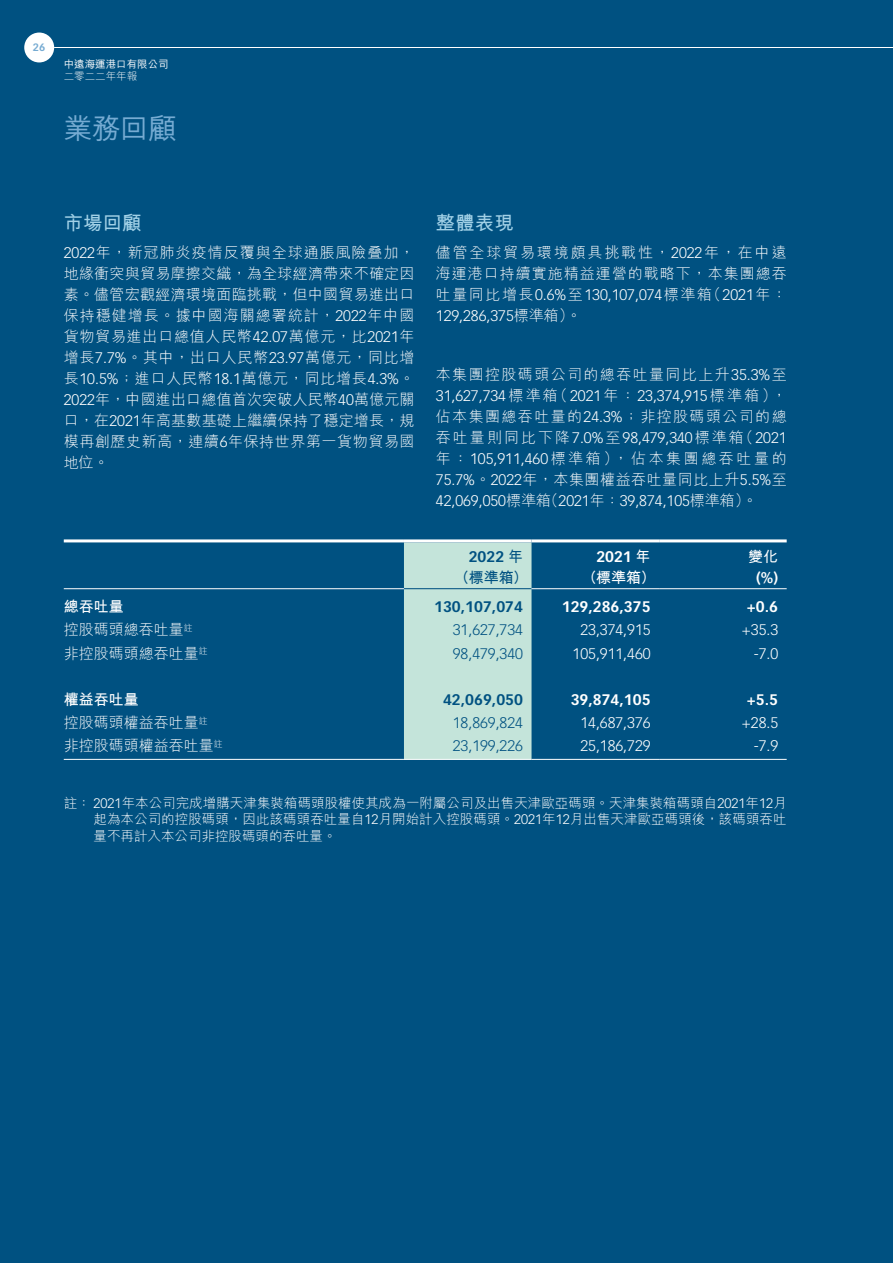
<style>
.page{position:relative;width:893px;height:1263px;background:#005181}
.page>*{position:absolute;margin:0;border:0;box-sizing:border-box;transform-origin:0 0}
.t1{font:28.5px "M Hei HK Medium E Ten B5 H";color:#76abd2}
.t2{font:19.5px "M Hei HK Bold E Ten B5 H";color:#a1d0e6}
.t3{font:15px/21px "M Hei HK Light E Ten B5 H";letter-spacing:.04em;color:#fff;text-align:justify}
.t4{font:300 15px/21px "Vectora LT Std";color:#fff}
.t5{font:15px "M Hei HK Light E Ten B5 H";letter-spacing:.095em;color:#fff}
.t6{font:15px/21px "M Hei HK Light E Ten B5 H";letter-spacing:.065em;color:#fff}
.t7{font:15px "M Hei HK Light E Ten B5 H";color:#fff}
.t8{font:300 15px "Vectora LT Std";color:#005181}
.t9{font:700 15px "Vectora LT Std";color:#fff}
.t10{font:700 15px "Vectora LT Std";color:#005181}
.t11{font:15px "M Hei HK Bold E Ten B5 H";color:#fff}
.t12{font:15px "M Hei HK Bold E Ten B5 H";color:#005181}
.t13{font:13.5px/16.5px "M Hei HK Light E Ten B5 H";letter-spacing:.005em;color:#fff;text-align:justify}
.t14{font:10.5px "M Hei HK Medium E Ten B5 H";color:#fff}
.t15{font:10.5px "M Hei HK Light E Ten B5 H";color:#fff}
.t16{font:700 10.5px "Vectora LT Std";color:#76abd2}
.s1{font-family:"Vectora LT Std";font-weight:300}
.s2{font-family:"M Hei HK Light E Ten B5 H";font-weight:400}
.s3{font-family:"M Hei HK Bold E Ten B5 H";font-weight:400}
</style>
<div class="page">
<hr style="left:54px;top:47px;width:839px;height:1px;background:#fff">
<div style="left:24px;top:33px;width:30px;height:29px;background:#fff;border-radius:50%"></div>
<div style="left:404px;top:542px;width:127px;height:217px;background:#c4e4da"></div>
<hr style="left:64px;top:539px;width:340px;height:3px;background:#fff">
<hr style="left:404px;top:539px;width:127px;height:3px;background:#fff">
<hr style="left:531px;top:539px;width:128px;height:3px;background:#fff">
<hr style="left:659px;top:539px;width:128px;height:3px;background:#fff">
<hr style="left:64px;top:588px;width:340px;height:1px;background:#fff">
<hr style="left:404px;top:588px;width:127px;height:1px;background:#005181">
<hr style="left:531px;top:588px;width:128px;height:1px;background:#fff">
<hr style="left:659px;top:588px;width:128px;height:1px;background:#fff">
<hr style="left:64px;top:759px;width:340px;height:1px;background:#fff">
<hr style="left:404px;top:759px;width:127px;height:1px;background:#fff">
<hr style="left:531px;top:759px;width:128px;height:1px;background:#fff">
<hr style="left:659px;top:759px;width:128px;height:1px;background:#fff">
<p class="t16" style="left:33px;top:42px;width:14px">26</p>
<p class="t14" style="left:64px;top:60px;width:106px">中遠海運港口有限公司</p>
<p class="t15" style="left:64px;top:72px;width:75px">二零二二年年報</p>
<h1 class="t1" style="left:64px;top:117px;width:115px">業務回顧</h1>
<h2 class="t2" style="left:64px;top:215px;width:79px">市場回顧</h2>
<p class="t3" style="left:64px;top:244px;width:352px"><span class="s1">2022</span>年，新冠肺炎疫情反覆與全球通脹風險叠加，地緣衝突與貿易摩擦交織，為全球經濟帶來不確定因素。儘管宏觀經濟環境面臨挑戰，但中國貿易進出口保持穩健增長。據中國海關總署統計，<span class="s1">2022</span>年中國貨物貿易進出口總值人民幣<span class="s1">42.07</span>萬億元，比<span class="s1">2021</span>年增長<span class="s1">7.7%</span>。其中，出口人民幣<span class="s1">23.97</span>萬億元，同比增長<span class="s1">10.5%</span>；進口人民幣<span class="s1">18.1</span>萬億元，同比增長<span class="s1">4.3%</span>。<span class="s1">2022</span>年，中國進出口總值首次突破人民幣<span class="s1">40</span>萬億元關口，在<span class="s1">2021</span>年高基數基礎上繼續保持了穩定增長，規模再創歷史新高，連續<span class="s1">6</span>年保持世界第一貨物貿易國地位。</p>
<h2 class="t2" style="left:436px;top:215px;width:79px">整體表現</h2>
<p class="t6" style="left:436px;top:244px;width:352px">儘管全球貿易環境頗具挑戰性，<span class="s1">2022</span>年，在中遠海運港口持續實施精益運營的戰略下，本集團總吞</p>
<p class="t4" style="left:436px;top:285px;width:352px"><span class="s2">吐量同比增長</span>0.6%<span class="s2">至</span>130,107,074<span class="s2">標準箱（</span>2021<span class="s2">年：<br></span>129,286,375<span class="s2">標準箱）。</span></p>
<p class="t5" style="left:436px;top:369px;width:352px">本集團控股碼頭公司的總吞吐量同比上升<span class="s1">35.3%</span>至</p>
<p class="t4" style="left:436px;top:386px;width:352px">31,627,734<span class="s2">標準箱（</span>2021<span class="s2">年：</span>23,374,915<span class="s2">標準箱），</span></p>
<p class="t5" style="left:436px;top:411px;width:352px">佔本集團總吞吐量的<span class="s1">24.3%</span>；非控股碼頭公司的總</p>
<p class="t4" style="left:436px;top:428px;width:352px"><span class="s2">吞吐量則同比下降</span>7.0%<span class="s2">至</span>98,479,340<span class="s2">標準箱（</span>2021</p>
<p class="t3" style="left:436px;top:450px;width:352px">年：<span class="s1">105,911,460</span>標準箱），佔本集團總吞吐量的<br><span class="s1">75.7%</span>。<span class="s1">2022</span>年，本集團權益吞吐量同比上升<span class="s1">5.5%</span>至</p>
<p class="t4" style="left:436px;top:491px;width:323px">42,069,050<span class="s2">標準箱（</span>2021<span class="s2">年：</span>39,874,105<span class="s2">標準箱）。</span></p>
<p class="t10" style="left:469px;top:549px;width:56px">2022 <span class="s3">年</span></p>
<p class="t9" style="left:596px;top:549px;width:56px">2021 <span class="s3">年</span></p>
<p class="t11" style="left:748px;top:550px;width:31px">變化</p>
<p class="t12" style="left:455px;top:571px;width:75px">（標準箱）</p>
<p class="t11" style="left:582px;top:571px;width:75px">（標準箱）</p>
<p class="t9" style="left:756px;top:570px;width:23px">(%)</p>
<p class="t11" style="left:64px;top:601px;width:61px">總吞吐量</p>
<p class="t10" style="left:434px;top:600px;width:90px">130,107,074</p>
<p class="t9" style="left:562px;top:600px;width:90px">129,286,375</p>
<p class="t9" style="left:747px;top:600px;width:33px">+0.6</p>
<p class="t7" style="left:64px;top:624px;width:130px">控股碼頭總吞吐量<sup>註</sup></p>
<p class="t8" style="left:453px;top:623px;width:72px">31,627,734</p>
<p class="t4" style="left:580px;top:620px;width:72px">23,374,915</p>
<p class="t4" style="left:742px;top:620px;width:38px">+35.3</p>
<p class="t7" style="left:64px;top:647px;width:145px">非控股碼頭總吞吐量<sup>註</sup></p>
<p class="t8" style="left:453px;top:646px;width:72px">98,479,340</p>
<p class="t4" style="left:573px;top:644px;width:79px">105,911,460</p>
<p class="t4" style="left:754px;top:644px;width:26px">-7.0</p>
<p class="t11" style="left:64px;top:693px;width:76px">權益吞吐量</p>
<p class="t10" style="left:443px;top:692px;width:81px">42,069,050</p>
<p class="t9" style="left:571px;top:692px;width:81px">39,874,105</p>
<p class="t9" style="left:747px;top:692px;width:33px">+5.5</p>
<p class="t7" style="left:64px;top:717px;width:145px">控股碼頭權益吞吐量<sup>註</sup></p>
<p class="t8" style="left:453px;top:715px;width:72px">18,869,824</p>
<p class="t4" style="left:580px;top:713px;width:72px">14,687,376</p>
<p class="t4" style="left:742px;top:713px;width:38px">+28.5</p>
<p class="t7" style="left:64px;top:740px;width:160px">非控股碼頭權益吞吐量<sup>註</sup></p>
<p class="t8" style="left:453px;top:738px;width:72px">23,199,226</p>
<p class="t4" style="left:580px;top:736px;width:72px">25,186,729</p>
<p class="t4" style="left:754px;top:736px;width:26px">-7.9</p>
<p class="t13" style="left:94px;top:796px;width:695px;text-indent:-30px">註： <span class="s1">2021</span>年本公司完成增購天津集裝箱碼頭股權使其成為一附屬公司及出售天津歐亞碼頭。天津集裝箱碼頭自<span class="s1">2021</span>年<span class="s1">12</span>月起為本公司的控股碼頭，因此該碼頭吞吐量自<span class="s1">12</span>月開始計入控股碼頭。<span class="s1">2021</span>年<span class="s1">12</span>月出售天津歐亞碼頭後，該碼頭吞吐量不再計入本公司非控股碼頭的吞吐量。</p>
</div>
